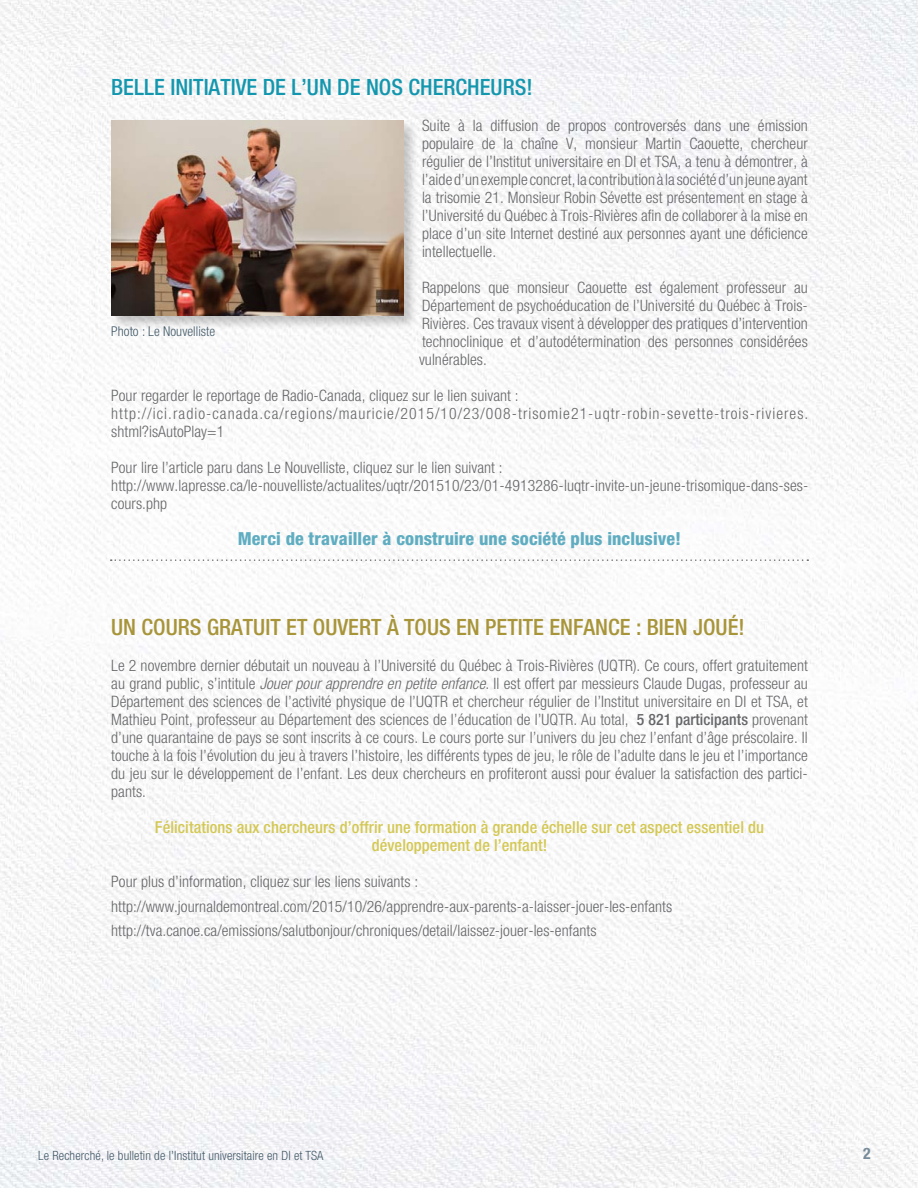
<style>
.page{position:relative;width:918px;height:1188px;background:#fff}
.page>*{position:absolute;margin:0;border:0;box-sizing:border-box;transform-origin:0 0}
.t1{font:500 condensed 22.5px "Helvetica Neue";color:#a8953a}
.t2{font:500 condensed 22.5px "Helvetica Neue";color:#1397af}
.t3{font:800 condensed 18px "Helvetica Neue";letter-spacing:.005em;color:#60adc1}
.t4{font:500 condensed 16.5px/18px "Helvetica Neue";letter-spacing:.005em;color:#d4c854;text-align:center}
.t5{font:300 condensed 15.75px/18px "Helvetica Neue";letter-spacing:.005em;color:#66676a;text-align:justify}
.t6{font:300 condensed 15.75px/18px "Helvetica Neue";letter-spacing:.07em;color:#66676a}
.t7{font:700 condensed 15.75px "Helvetica Neue";color:#778b9a}
.t8{font:300 condensed 13.5px "Helvetica Neue LT Std";letter-spacing:.005em;color:#425a69}
.t9{font:300 condensed 12.75px "Helvetica Neue LT Com";letter-spacing:.01em;color:#425a69}
.s1{font-family:"Helvetica Neue LT Std";font-style:italic}
.s2{font-weight:500}
</style>
<div class="page">
<img style="left:0;top:0;width:918px;height:1188px">
<div style="left:109px;top:119px;width:309px;height:212px;background:#000;opacity:.22"></div>
<img style="left:111px;top:121px;width:292px;height:194px">
<svg style="left:111px;top:559px;width:697px;height:2px"></svg>
<h1 class="t2" style="left:111px;top:73px;width:423px">BELLE INITIATIVE DE L’UN DE NOS CHERCHEURS!</h1>
<p class="t5" style="left:422px;top:116px;width:387px">Suite à la diffusion de propos controversés dans une émission populaire de la chaîne V, monsieur Martin Caouette, chercheur régulier de l’Institut universitaire en DI et TSA, a tenu à démontrer, à l’aide d’un exemple concret, la contribution à la société d’un jeune ayant la trisomie 21. Monsieur Robin Sévette est présentement en stage à l’Université du Québec à Trois-Rivières afin de collaborer à la mise en place d’un site Internet destiné aux personnes ayant une déficience intellectuelle.</p>
<p class="t5" style="left:419px;top:278px;width:390px">Rappelons que monsieur Caouette est également professeur au Département de psychoéducation de l’Université du Québec à Trois-Rivières. Ces travaux visent à développer des pratiques d’intervention technoclinique et d’autodétermination des personnes considérées vulnérables.</p>
<p class="t6" style="left:111px;top:386px;width:699px">Pour regarder le reportage de Radio-Canada, cliquez sur le lien suivant : http://ici.radio-canada.ca/regions/mauricie/2015/10/23/008-trisomie21-uqtr-robin-sevette-trois-rivieres. shtml?isAutoPlay=1</p>
<p class="t5" style="left:111px;top:458px;width:699px;text-align:left">Pour lire l’article paru dans Le Nouvelliste, cliquez sur le lien suivant : http://www.lapresse.ca/le-nouvelliste/actualites/uqtr/201510/23/01-4913286-luqtr-invite-un-jeune-trisomique-dans-ses&shy;cours.php</p>
<p class="t3" style="left:238px;top:527px;width:445px">Merci de travailler à construire une société plus inclusive!</p>
<p class="t8" style="left:111px;top:323px;width:106px">Photo : Le Nouvelliste</p>
<h1 class="t1" style="left:111px;top:613px;width:635px">UN COURS GRATUIT ET OUVERT À TOUS EN PETITE ENFANCE : BIEN JOUÉ!</h1>
<p class="t5" style="left:111px;top:656px;width:698px">Le 2 novembre dernier débutait un nouveau à l’Université du Québec à Trois-Rivières (UQTR). Ce cours, offert gratuitement au grand public, s’intitule <span class="s1">Jouer pour apprendre en petite enfance</span>. Il est offert par messieurs Claude Dugas, professeur au Département des sciences de l’activité physique de l’UQTR et chercheur régulier de l’Institut universitaire en DI et TSA, et Mathieu Point, professeur au Département des sciences de l’éducation de l’UQTR. Au total, <span class="s2">5 821 participants</span> provenant d’une quarantaine de pays se sont inscrits à ce cours. Le cours porte sur l’univers du jeu chez l’enfant d’âge préscolaire. Il touche à la fois l’évolution du jeu à travers l’histoire, les différents types de jeu, le rôle de l’adulte dans le jeu et l’importance du jeu sur le développement de l’enfant. Les deux chercheurs en profiteront aussi pour évaluer la satisfaction des partici&shy;pants.</p>
<p class="t4" style="left:155px;top:818px;width:611px">Félicitations aux chercheurs d’offrir une formation à grande échelle sur cet aspect essentiel du développement de l’enfant!</p>
<p class="t5" style="left:111px;top:869px;width:562px;line-height:24.8px;text-align:left">Pour plus d’information, cliquez sur les liens suivants : http://www.journaldemontreal.com/2015/10/26/apprendre-aux-parents-a-laisser-jouer-les-enfants http://tva.canoe.ca/emissions/salutbonjour/chroniques/detail/laissez-jouer-les-enfants</p>
<p class="t9" style="left:38px;top:1148px;width:287px">Le Recherché, le bulletin de l’Institut universitaire en DI et TSA</p>
<p class="t7" style="left:863px;top:1144px;width:9px">2</p>
</div>
